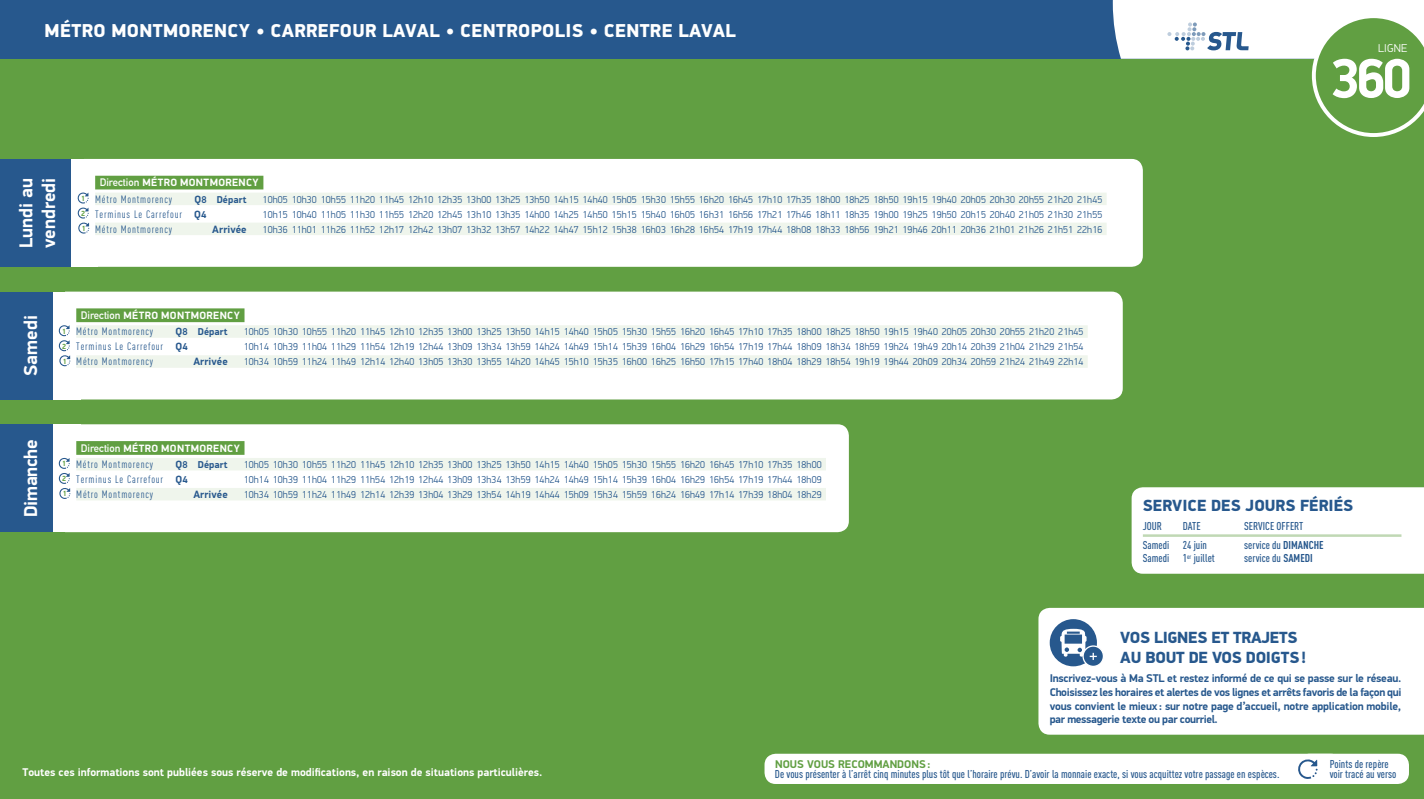
<style>
.page{position:relative;width:1424px;height:799px;background:#fff}
.page>*{position:absolute;margin:0;border:0;box-sizing:border-box;transform-origin:0 0}
.t1{font:700 56px "PF Din Display Pro";color:#fff}
.t2{font:900 18.75px "PF Din Display Pro";letter-spacing:.02em;color:#fff}
.t3{font:700 18.75px/22.5px "PF Din Display Pro";color:#fff}
.t4{font:900 16.25px/19.5px "PF Din Display Pro";letter-spacing:-.02em;color:#27588d}
.t5{font:900 16.25px "PF Din Display Pro";color:#27588d}
.t6{font:300 11.38px "PF Din Display Pro";letter-spacing:.02em;color:#fff}
.t7{font:500 11.25px/10px "DIN Cond";color:#27588d}
.t8{font:700 11.25px/13.8px "PF Din Display Pro";letter-spacing:-.02em;color:#27588d;text-align:justify}
.t9{font:700 11.25px "PF Din Display Pro";color:#fff}
.t10{font:700 11.25px "PF Din Display Pro";color:#619f42}
.t11{font:10.62px "DIN Cond";letter-spacing:.075em;color:#27588d}
.t12{font:700 10.62px "DIN Alternate";color:#fff}
.t13{font:700 10.62px "PF Din Display Pro";letter-spacing:.035em;color:#fff}
.t14{font:700 10.62px "PF Din Display Pro";letter-spacing:.005em;color:#27588d}
.t15{font:300 10px "PF Din Display Pro";letter-spacing:.02em;color:#27588d}
.t16{font:700 10px "PF Din Display Pro";letter-spacing:.01em;color:#27588d}
.t17{font:700 7.5px "PF Din Display Pro";color:#619f42}
.s1{font-family:"PF Din Display Pro"}
.s2{font-size:10.62px}
.s3{font-family:"PF Din Display Pro";font-weight:700}
.s4{font-family:"PF Din Display Pro";font-weight:700;font-size:10px}
.s5{font-weight:700}
</style>
<div class="page">
<div style="left:0;top:59px;width:1423px;height:740px;background:#619f42"></div>
<div style="left:764px;top:754px;width:577px;height:30px;background:#fff;border-radius:11px"></div>
<div style="left:1297px;top:753px;width:111px;height:31px;background:#fff;border-radius:11px"></div>
<svg style="left:1298px;top:759px;width:19px;height:20px"></svg>
<div style="left:1038px;top:608px;width:385px;height:126px;background:#fff"></div>
<div style="left:1049px;top:619px;width:47px;height:47px;background:#27588d;border-radius:50%"></div>
<div style="left:1082px;top:646px;width:21px;height:20px;background:#27588d;border-radius:50%"></div>
<div style="left:1082px;top:645px;width:21px;height:22px;border:1px solid #fff;border-radius:50%"></div>
<svg style="left:1059px;top:158px;width:37px;height:596px"></svg>
<div style="left:1131px;top:487px;width:292px;height:87px;background:#fff"></div>
<hr style="left:1142px;top:534px;width:259px;height:3px;background:#c0d8b4">
<div style="left:7px;top:159px;width:91px;height:108px;background:#fff"></div>
<div style="left:0;top:292px;width:80px;height:107px;background:#fff"></div>
<div style="left:0;top:424px;width:80px;height:108px;background:#fff"></div>
<div style="left:89px;top:159px;width:1053px;height:108px;background:#fff"></div>
<div style="left:95px;top:176px;width:168px;height:13px;background:#619f42"></div>
<div style="left:95px;top:193px;width:1011px;height:12px;background:#eff5ec"></div>
<div style="left:95px;top:208px;width:1011px;height:12px;background:#fff"></div>
<div style="left:95px;top:223px;width:1011px;height:12px;background:#eff5ec"></div>
<div style="left:70px;top:292px;width:1052px;height:107px;background:#fff"></div>
<div style="left:76px;top:308px;width:168px;height:14px;background:#619f42"></div>
<div style="left:76px;top:325px;width:1011px;height:13px;background:#eff5ec"></div>
<div style="left:76px;top:340px;width:1011px;height:13px;background:#fff"></div>
<div style="left:76px;top:355px;width:1011px;height:13px;background:#eff5ec"></div>
<div style="left:70px;top:424px;width:778px;height:108px;background:#fff"></div>
<div style="left:76px;top:441px;width:168px;height:14px;background:#619f42"></div>
<div style="left:76px;top:458px;width:749px;height:12px;background:#eff5ec"></div>
<div style="left:76px;top:473px;width:749px;height:12px;background:#fff"></div>
<div style="left:76px;top:488px;width:749px;height:12px;background:#eff5ec"></div>
<div style="left:76px;top:206px;width:14px;height:14px;background:#fff;border-radius:50%"></div>
<div style="left:76px;top:191px;width:14px;height:14px;background:#fff;border-radius:50%"></div>
<svg style="left:77px;top:221px;width:14px;height:14px"></svg>
<svg style="left:77px;top:192px;width:12px;height:42px"></svg>
<div style="left:57px;top:339px;width:14px;height:13px;background:#fff;border-radius:50%"></div>
<div style="left:57px;top:324px;width:14px;height:13px;background:#fff;border-radius:50%"></div>
<svg style="left:58px;top:354px;width:14px;height:13px"></svg>
<svg style="left:58px;top:325px;width:12px;height:41px"></svg>
<div style="left:57px;top:471px;width:14px;height:14px;background:#fff;border-radius:50%"></div>
<div style="left:57px;top:456px;width:14px;height:14px;background:#fff;border-radius:50%"></div>
<svg style="left:58px;top:486px;width:14px;height:14px"></svg>
<svg style="left:58px;top:457px;width:12px;height:42px"></svg>
<div style="left:0;top:159px;width:70px;height:108px;background:#27588d"></div>
<div style="left:0;top:292px;width:52px;height:107px;background:#27588d"></div>
<div style="left:0;top:424px;width:52px;height:108px;background:#27588d"></div>
<div style="left:0;top:0;width:1423px;height:59px;background:#27588d"></div>
<svg style="left:1112px;top:0;width:311px;height:137px"></svg>
<h2 class="t2" style="left:45px;top:19px;width:692px">MÉTRO MONTMORENCY • CARREFOUR LAVAL • CENTROPOLIS • CENTRE LAVAL</h2>
<h2 class="t3" style="left:15px;top:248px;width:72px;rotate:-90deg">Lundi au vendredi</h2>
<p class="t17" style="left:81px;top:194px;width:6px">1</p>
<p class="t17" style="left:82px;top:224px;width:6px">1</p>
<p class="t17" style="left:81px;top:209px;width:6px">2</p>
<p class="t12" style="left:100px;top:174px;width:97px">Direction <span class="s1">MÉTRO MONT</span></p>
<p class="t13" style="left:210px;top:176px;width:50px">MORENCY</p>
<p class="t11" style="left:95px;top:193px;width:78px">Métro Montmorency</p>
<p class="t16" style="left:194px;top:193px;width:54px"><span class="s2">Q</span>8 Départ</p>
<p class="t15" style="left:262px;top:193px;width:841px">10h05 10h30 10h55 11h20 11h45 12h10 12h35 13h00 13h25 13h50 14h15 14h40 15h05 15h30 15h55 16h20 16h45 17h10 17h35 18h00 18h25 18h50 19h15 19h40 20h05 20h30 20h55 21h20 21h45</p>
<p class="t11" style="left:95px;top:208px;width:113px">Terminus Le Carrefour <span class="s3">Q</span><span class="s4">4</span></p>
<p class="t15" style="left:262px;top:208px;width:841px">10h15 10h40 11h05 11h30 11h55 12h20 12h45 13h10 13h35 14h00 14h25 14h50 15h15 15h40 16h05 16h31 16h56 17h21 17h46 18h11 18h35 19h00 19h25 19h50 20h15 20h40 21h05 21h30 21h55</p>
<p class="t11" style="left:95px;top:223px;width:78px">Métro Montmorency</p>
<p class="t14" style="left:206px;top:222px;width:42px">Arrivée</p>
<p class="t15" style="left:262px;top:223px;width:841px">10h36 11h01 11h26 11h52 12h17 12h42 13h07 13h32 13h57 14h22 14h47 15h12 15h38 16h03 16h28 16h54 17h19 17h44 18h08 18h33 18h56 19h21 19h46 20h11 20h36 21h01 21h26 21h51 22h16</p>
<h2 class="t3" style="left:20px;top:376px;width:62px;rotate:-90deg">Samedi</h2>
<p class="t17" style="left:62px;top:326px;width:6px">1</p>
<p class="t17" style="left:63px;top:356px;width:6px">1</p>
<p class="t17" style="left:62px;top:341px;width:6px">2</p>
<p class="t12" style="left:81px;top:307px;width:97px">Direction <span class="s1">MÉTRO MONT</span></p>
<p class="t13" style="left:191px;top:309px;width:50px">MORENCY</p>
<p class="t11" style="left:76px;top:325px;width:78px">Métro Montmorency</p>
<p class="t16" style="left:175px;top:326px;width:54px"><span class="s2">Q</span>8 Départ</p>
<p class="t15" style="left:244px;top:326px;width:841px">10h05 10h30 10h55 11h20 11h45 12h10 12h35 13h00 13h25 13h50 14h15 14h40 15h05 15h30 15h55 16h20 16h45 17h10 17h35 18h00 18h25 18h50 19h15 19h40 20h05 20h30 20h55 21h20 21h45</p>
<p class="t11" style="left:76px;top:340px;width:113px">Terminus Le Carrefour <span class="s3">Q</span><span class="s4">4</span></p>
<p class="t15" style="left:244px;top:341px;width:841px">10h14 10h39 11h04 11h29 11h54 12h19 12h44 13h09 13h34 13h59 14h24 14h49 15h14 15h39 16h04 16h29 16h54 17h19 17h44 18h09 18h34 18h59 19h24 19h49 20h14 20h39 21h04 21h29 21h54</p>
<p class="t11" style="left:76px;top:355px;width:78px">Métro Montmorency</p>
<p class="t14" style="left:187px;top:355px;width:42px">Arrivée</p>
<p class="t15" style="left:244px;top:356px;width:841px">10h34 10h59 11h24 11h49 12h14 12h40 13h05 13h30 13h55 14h20 14h45 15h10 15h35 16h00 16h25 16h50 17h15 17h40 18h04 18h29 18h54 19h19 19h44 20h09 20h34 20h59 21h24 21h49 22h14</p>
<h2 class="t3" style="left:20px;top:517px;width:79px;rotate:-90deg">Dimanche</h2>
<p class="t17" style="left:62px;top:459px;width:6px">1</p>
<p class="t17" style="left:63px;top:489px;width:6px">1</p>
<p class="t17" style="left:62px;top:474px;width:6px">2</p>
<p class="t12" style="left:81px;top:440px;width:97px">Direction <span class="s1">MÉTRO MONT</span></p>
<p class="t13" style="left:191px;top:442px;width:50px">MORENCY</p>
<p class="t11" style="left:76px;top:458px;width:78px">Métro Montmorency</p>
<p class="t16" style="left:175px;top:458px;width:54px"><span class="s2">Q</span>8 Départ</p>
<p class="t15" style="left:244px;top:459px;width:579px">10h05 10h30 10h55 11h20 11h45 12h10 12h35 13h00 13h25 13h50 14h15 14h40 15h05 15h30 15h55 16h20 16h45 17h10 17h35 18h00</p>
<p class="t11" style="left:76px;top:473px;width:113px">Terminus Le Carrefour <span class="s3">Q</span><span class="s4">4</span></p>
<p class="t15" style="left:244px;top:474px;width:579px">10h14 10h39 11h04 11h29 11h54 12h19 12h44 13h09 13h34 13h59 14h24 14h49 15h14 15h39 16h04 16h29 16h54 17h19 17h44 18h09</p>
<p class="t11" style="left:76px;top:488px;width:78px">Métro Montmorency</p>
<p class="t14" style="left:187px;top:488px;width:42px">Arrivée</p>
<p class="t15" style="left:244px;top:489px;width:579px">10h34 10h59 11h24 11h49 12h14 12h39 13h04 13h29 13h54 14h19 14h44 15h09 15h34 15h59 16h24 16h49 17h14 17h39 18h04 18h29</p>
<p class="t6" style="left:1377px;top:42px;width:31px">LIGNE</p>
<h1 class="t1" style="left:1329px;top:45px;width:83px">360</h1>
<h3 class="t5" style="left:1142px;top:495px;width:212px">SERVICE DES JOURS FÉRIÉS</h3>
<p class="t7" style="left:1142px;top:520px;width:21px">JOUR</p>
<p class="t7" style="left:1182px;top:520px;width:19px">DATE</p>
<p class="t7" style="left:1243px;top:520px;width:61px">SERVICE OFFERT</p>
<p class="t7" style="left:1142px;top:540px;width:66px">Samedi 24 juin</p>
<p class="t7" style="left:1243px;top:540px;width:81px">service du <span class="s5">DIMANCHE</span></p>
<p class="t7" style="left:1142px;top:553px;width:73px">Samedi 1<sup>er</sup> juillet</p>
<p class="t7" style="left:1243px;top:553px;width:70px">service du <span class="s5">SAMEDI</span></p>
<p class="t9" style="left:22px;top:766px;width:521px">Toutes ces informations sont publiées sous réserve de modifications, en raison de situations particulières.</p>
<h3 class="t4" style="left:1120px;top:628px;width:187px">VOS LIGNES ET TRAJETS<br>AU BOUT DE VOS DOIGTS!</h3>
<p class="t8" style="left:1049px;top:672px;width:353px">I nscrivez-vous à Ma STL et restez informé de ce qui se passe sur le réseau.<br>Choisissez les horaires et alertes de vos lignes et arrêts favoris de la façon qui vous convient le mieux: sur notre page d’accueil, notre application mobile, par messagerie texte ou par courriel.</p>
<p class="t10" style="left:775px;top:757px;width:8px">NOU</p>
<p class="t10" style="left:797px;top:757px;width:135px">S VOUS RECOMMANDONS:</p>
<p class="t7" style="left:774px;top:768px;width:506px">De vous présenter à l’arrêt cinq minutes plus tôt que l’horaire prévu. D’avoir la monnaie exacte, si vous acquittez votre passage en espèces.</p>
<p class="t7" style="left:1329px;top:759px;width:68px">Points de repère voir tracé au verso</p>
</div>
